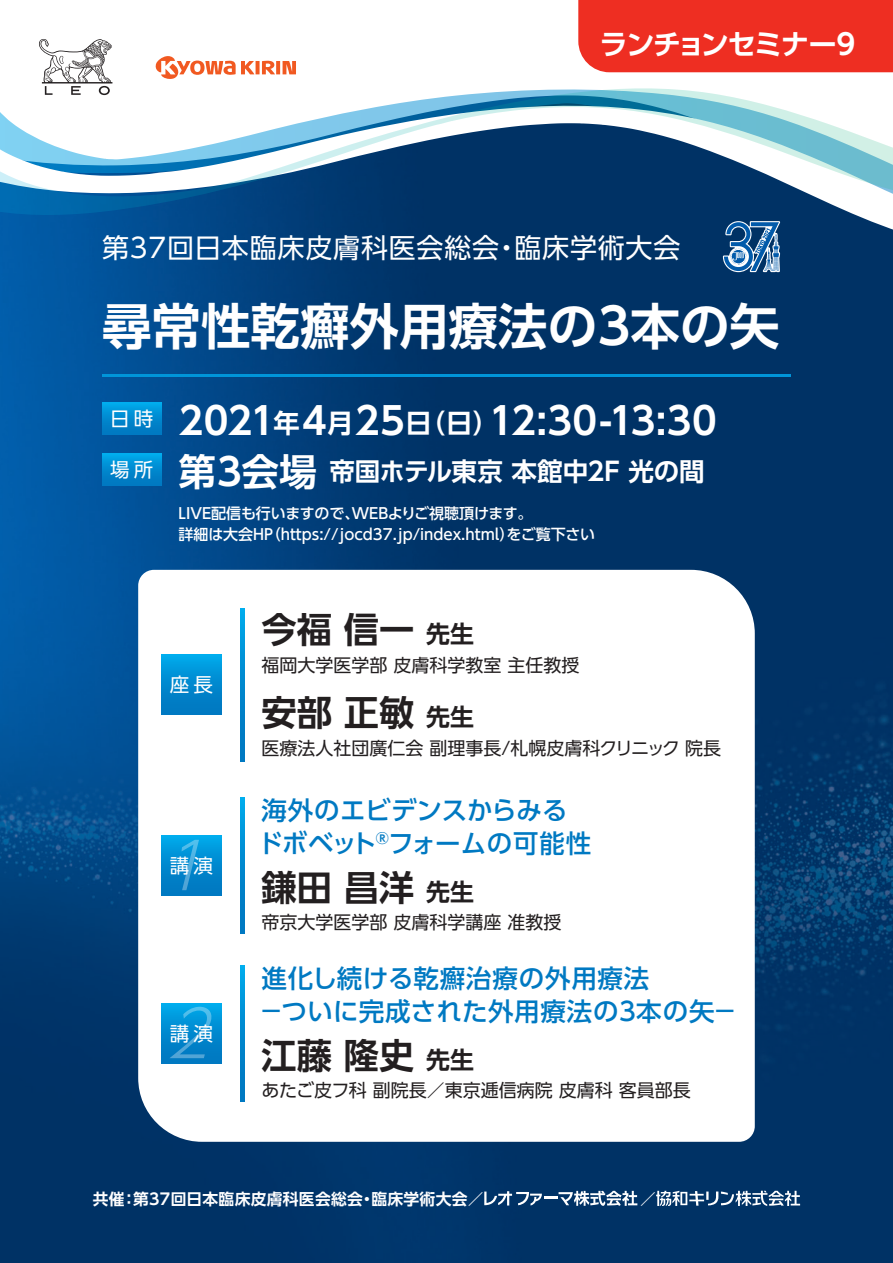
<style>
.page{position:relative;width:893px;height:1263px;background:#fff}
.page>*{position:absolute;margin:0;border:0;box-sizing:border-box;transform-origin:0 0}
.t1{font:italic 300 64.5px "UD Shin Go Pro";color:#fff}
.t2{font:700 49.5px "UD Shin Go Pro De";color:#fff}
.t3{font:700 37.5px "UD Shin Go Pro De";letter-spacing:-.01em;color:#fff}
.t4{font:700 35.25px "UD Shin Go Pro De";color:#231f20}
.t5{font:700 28.5px "UD Shin Go Pro De";letter-spacing:-.065em;color:#fff}
.t6{font:27px "UD Shin Go Pro";letter-spacing:.03em;color:#fff}
.t7{font:500 25.5px/33px "UD Shin Go Pro";letter-spacing:.02em;color:#0079c2}
.t8{font:700 25.5px "UD Shin Go Pro De";letter-spacing:-.01em;color:#fff}
.t9{font:19.5px "UD Shin Go Pro";letter-spacing:.22em;color:#fff}
.t10{font:18px "UD Shin Go Pro";color:#231f20}
.t11{font:700 15.75px "UD Shin Go Pro De";letter-spacing:.02em;color:#fff}
.t12{font:500 15px/21px "UD Shin Go Pro";color:#fff}
.s1{font-size:26.25px}
.s2{font-size:37.5px}
.s3{font-size:24px}
</style>
<div class="page">
<img style="left:0;top:261px;width:893px;height:1002px">
<svg style="left:0;top:215px;width:893px;height:46px;background:#023d77"></svg>
<svg style="left:0;top:88px;width:893px;height:127px"></svg>
<svg style="left:138px;top:570px;width:617px;height:572px"></svg>
<div style="left:578px;top:0;width:315px;height:72px;background:#ee2e22"></div>
<svg style="left:39px;top:39px;width:73px;height:56px"></svg>
<svg style="left:155px;top:56px;width:99px;height:23px"></svg>
<svg style="left:256px;top:61px;width:4px;height:13px"></svg>
<svg style="left:276px;top:61px;width:4px;height:13px"></svg>
<svg style="left:262px;top:61px;width:13px;height:13px"></svg>
<svg style="left:283px;top:61px;width:13px;height:13px"></svg>
<svg style="left:240px;top:608px;width:4px;height:153px"></svg>
<svg style="left:240px;top:798px;width:4px;height:136px"></svg>
<div style="left:102px;top:403px;width:60px;height:32px;background:linear-gradient(to bottom,#00a5e7,#0074bd)"></div>
<div style="left:102px;top:454px;width:60px;height:32px;background:linear-gradient(to bottom,#00a5e7,#0074bd)"></div>
<div style="left:162px;top:655px;width:59px;height:59px;background:linear-gradient(to bottom,#00a6e8,#0072bb)"></div>
<div style="left:162px;top:836px;width:59px;height:59px;background:linear-gradient(to bottom,#00a6e7,#0072bb)"></div>
<div style="left:162px;top:1003px;width:59px;height:60px;background:linear-gradient(to bottom,#00a6e8,#0073bc)"></div>
<hr style="left:102px;top:374px;width:689px;height:2px;background:#0095d9">
<svg style="left:240px;top:966px;width:4px;height:136px"></svg>
<svg style="left:484px;top:1191px;width:58px;height:14px"></svg>
<hr style="left:544px;top:1196px;width:14px;height:3px;background:#fff">
<svg style="left:558px;top:1191px;width:79px;height:15px"></svg>
<svg style="left:656px;top:1191px;width:144px;height:15px"></svg>
<svg style="left:723px;top:221px;width:57px;height:51px;background:#4e7fac"></svg>
<h3 class="t5" style="left:600px;top:21px;width:257px">ランチョンセミナー9</h3>
<h3 class="t6" style="left:102px;top:226px;width:580px">第37回日本臨床皮膚科医会総会・臨床学術大会</h3>
<h2 class="t2" style="left:102px;top:286px;width:679px">尋常性乾癬外用療法の3本の矢</h2>
<h3 class="t3" style="left:110px;top:390px;width:608px"><sup>日時</sup> 2021<span class="s1">年</span>4<span class="s1">月</span>25<span class="s1">日（日）</span>12:30-13:30</h3>
<p class="t9" style="left:110px;top:454px;width:45px">場所</p>
<h3 class="t8" style="left:179px;top:451px;width:528px"><span class="s2">第3会場</span> 帝国ホテル東京 本館中2F 光の間</h3>
<p class="t12" style="left:179px;top:503px;width:418px">LIVE配信も行いますので、WEBよりご視聴頂けます。<br>詳細は大会HP（https://jocd37.jp/index.html）をご覧下さい</p>
<p class="t9" style="left:170px;top:669px;width:45px">座長</p>
<h1 class="t1" style="left:161px;top:813px;width:69px">1</h1>
<p class="t9" style="left:170px;top:850px;width:45px">講演</p>
<h1 class="t1" style="left:166px;top:981px;width:69px">2</h1>
<p class="t9" style="left:170px;top:1018px;width:45px">講演</p>
<h3 class="t4" style="left:261px;top:601px;width:214px">今福 信一 <span class="s3">先生</span></h3>
<p class="t10" style="left:261px;top:650px;width:319px">福岡大学医学部 皮膚科学教室 主任教授</p>
<h3 class="t4" style="left:261px;top:684px;width:214px">安部 正敏 <span class="s3">先生</span></h3>
<p class="t10" style="left:261px;top:733px;width:461px">医療法人社団廣仁会 副理事長/札幌皮膚科クリニック 院長</p>
<h3 class="t7" style="left:258px;top:793px;width:335px">海外のエビデンスからみるドボベット<sup>®</sup>フォームの可能性</h3>
<h3 class="t4" style="left:261px;top:858px;width:214px">鎌田 昌洋 <span class="s3">先生</span></h3>
<p class="t10" style="left:261px;top:907px;width:301px">帝京大学医学部 皮膚科学講座 准教授</p>
<h3 class="t7" style="left:258px;top:961px;width:481px">進化し続ける乾癬治療の外用療法<br>－ついに完成された外用療法の３本の矢－</h3>
<h3 class="t4" style="left:261px;top:1026px;width:214px">江藤 隆史 <span class="s3">先生</span></h3>
<p class="t10" style="left:261px;top:1075px;width:431px">あたご皮フ科 副院長／東京逓信病院 皮膚科 客員部長</p>
<p class="t11" style="left:93px;top:1186px;width:392px">共催：第37回日本臨床皮膚科医会総会・臨床学術大会／</p>
<p class="t11" style="left:640px;top:1186px;width:17px">／</p>
</div>
